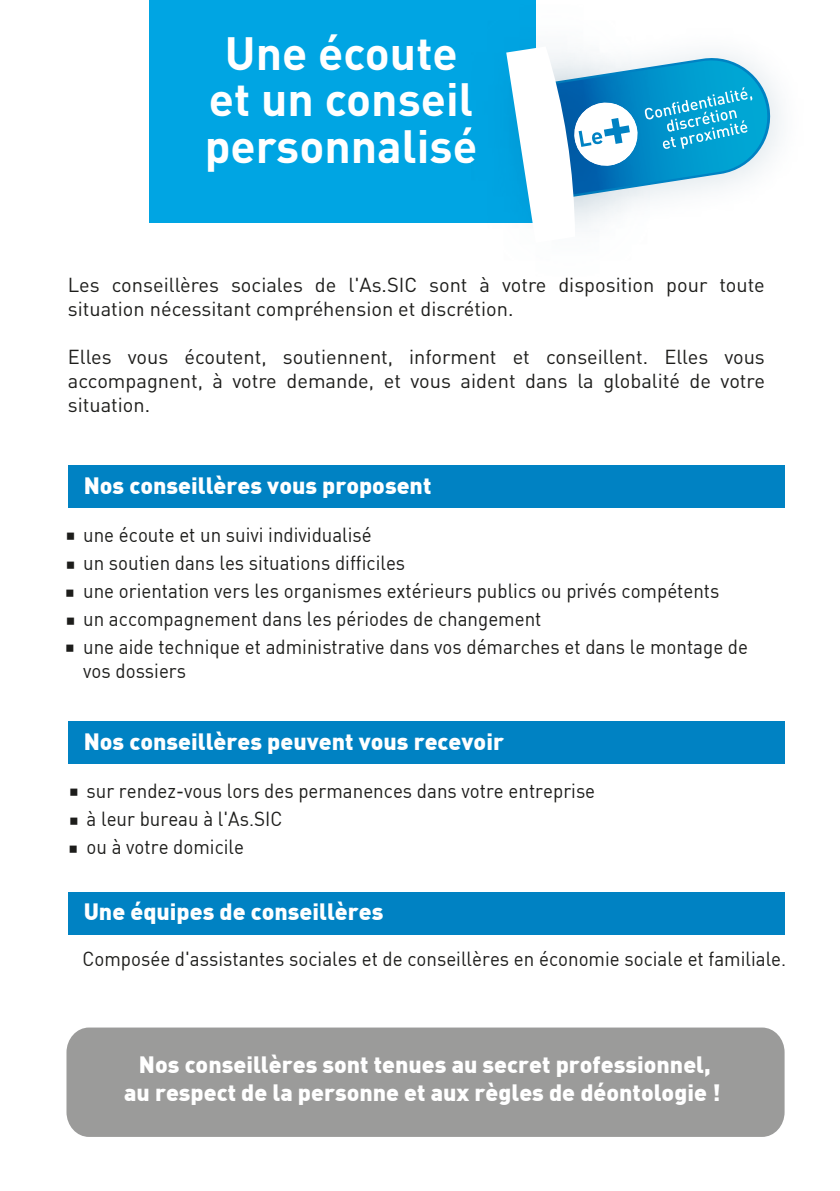
<style>
.page{position:relative;width:840px;height:1191px;background:#fff}
.page>*{position:absolute;margin:0;border:0;box-sizing:border-box;transform-origin:0 0}
.t1{font:700 46px/46.2px "DIN Pro";color:#fff;text-align:center}
.t2{font:24px/27.6px "Wingdings";color:#1d1d1b;text-align:justify}
.t3{font:900 23.2px/27.8px "DIN";color:#fff;text-align:center}
.t4{font:20px/28px "DIN";color:#1d1d1b;scale:.94 1}
.t5{font:20px/24px "DIN Pro";color:#1d1d1b}
</style>
<div class="page">
<div style="left:149px;top:0;width:386px;height:223px;background:#00a5e3"></div>
<svg style="left:506px;top:46px;width:267px;height:182px"></svg>
<div style="left:68px;top:465px;width:716px;height:43px;background:#0082c3"></div>
<div style="left:68px;top:721px;width:716px;height:43px;background:#0082c3"></div>
<div style="left:68px;top:891px;width:716px;height:43px;background:#0082c3"></div>
<div style="left:66px;top:1027px;width:718px;height:109px;background:#9b9b9a;border-radius:24px"></div>
<h1 class="t1" style="left:204px;top:25px;width:275px">Une écoute et un conseil personnalisé</h1>
<p class="t5" style="left:68px;top:272px;width:698px">Les conseillères sociales de l'As.SIC sont à votre disposition pour toute situation nécessitant compréhension et discrétion.</p>
<p class="t5" style="left:68px;top:344px;width:698px;text-align:justify">Elles vous écoutent, soutiennent, informent et conseillent. Elles vous accompagnent, à votre demande, et vous aident dans la globalité de votre situation.</p>
<p class="t3" style="left:84px;top:470px;width:349px">Nos conseillères vous proposent</p>
<p class="t2" style="left:64px;top:580px;width:13px">▪ ▪ ▪</p>
<p class="t4" style="left:83px;top:520px;width:708px">une écoute et un suivi individualisé<br>un soutien dans les situations difficiles<br>une orientation vers les organismes extérieurs publics ou privés compétents<br>un accompagnement dans les périodes de changement<br>une aide technique et administrative dans vos démarches et dans le montage de</p>
<p class="t4" style="left:83px;top:656px;width:111px">vos dossiers</p>
<p class="t3" style="left:84px;top:726px;width:421px">Nos conseillères peuvent vous recevoir</p>
<p class="t4" style="left:86px;top:776px;width:542px">sur rendez-vous lors des permanences dans votre entreprise à leur bureau à l'As.SIC</p>
<p class="t4" style="left:68px;top:832px;width:189px">▪ ou à votre domicile</p>
<p class="t3" style="left:84px;top:896px;width:301px">Une équipes de conseillères</p>
<p class="t4" style="left:82px;top:944px;width:749px">Composée d'assistantes sociales et de conseillères en économie sociale et familiale.</p>
<p class="t3" style="left:124px;top:1049px;width:597px">Nos conseillères sont tenues au secret professionnel, au respect de la personne et aux règles de déontologie !</p>
</div>
